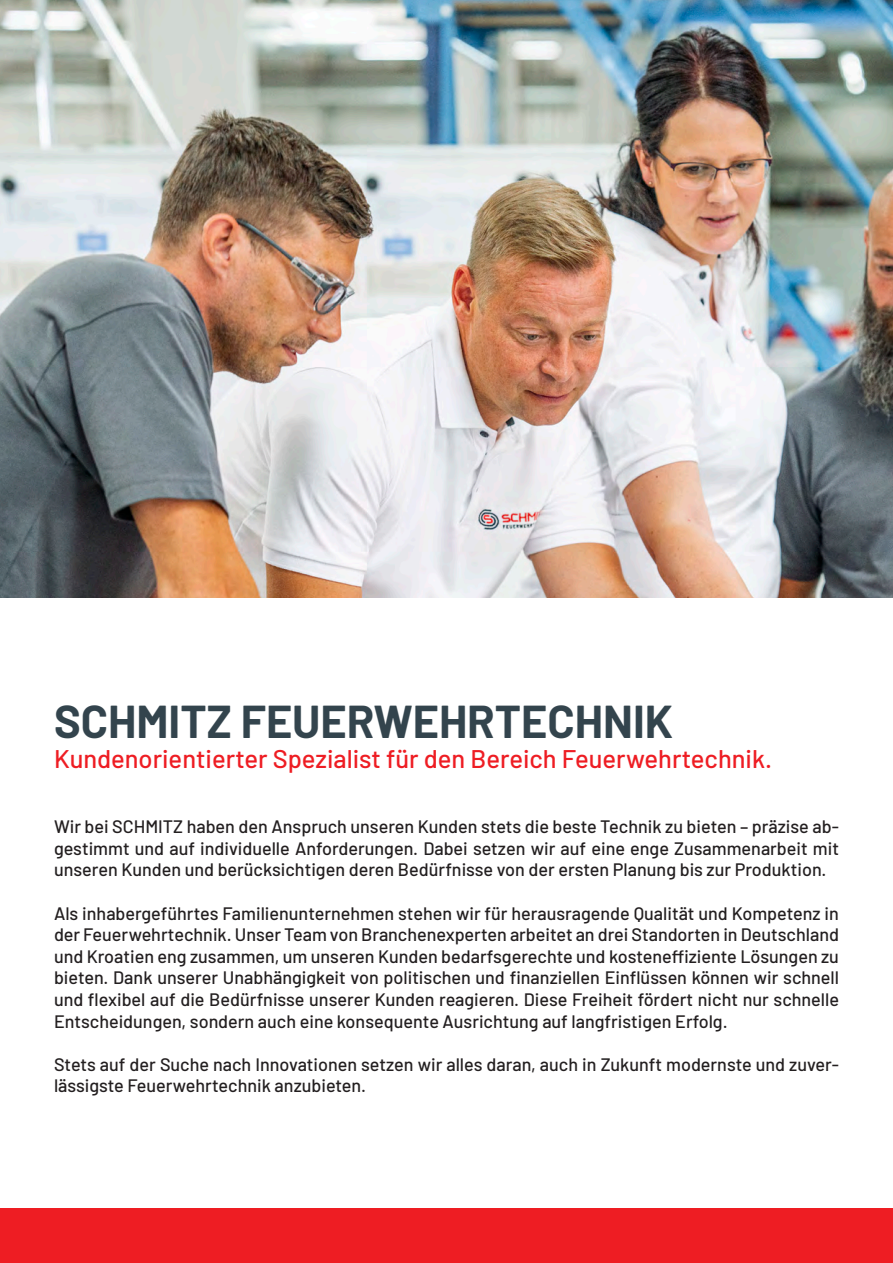
<style>
.page{position:relative;width:893px;height:1263px;background:#fff}
.page>*{position:absolute;margin:0;border:0;box-sizing:border-box;transform-origin:0 0}
.t1{font:700 45px "Barlow";color:#33444d}
.t2{font:500 25.5px "Barlow";color:#ee1d23}
.t3{font:500 18px/21.6px "Barlow";color:#231f20;text-align:justify}
</style>
<div class="page">
<div style="left:0;top:1209px;width:893px;height:54px;background:#ee1d23"></div>
<img style="left:0;top:0;width:893px;height:597px">
<h1 class="t1" style="left:54px;top:688px;width:620px">SCHMITZ FEUERWEHRTECHNIK</h1>
<h2 class="t2" style="left:54px;top:740px;width:720px">Kundenorientierter Spezialist für den Bereich Feuerwehrtechnik.</h2>
<p class="t3" style="left:54px;top:814px;width:786px">Wir bei SCHMITZ haben den Anspruch unseren Kunden stets die beste Technik zu bieten – präzise ab&shy;gestimmt und auf individuelle Anforderungen. Dabei setzen wir auf eine enge Zusammenarbeit mit unseren Kunden und berücksichtigen deren Bedürfnisse von der ersten Planung bis zur Produktion.</p>
<p class="t3" style="left:54px;top:901px;width:786px">Als inhabergeführtes Familienunternehmen stehen wir für herausragende Qualität und Kompetenz in der Feuerwehrtechnik. Unser Team von Branchenexperten arbeitet an drei Standorten in Deutschland und Kroatien eng zusammen, um unseren Kunden bedarfsgerechte und kosteneffiziente Lösungen zu bieten. Dank unserer Unabhängigkeit von politischen und finanziellen Einflüssen können wir schnell und flexibel auf die Bedürfnisse unserer Kunden reagieren. Diese Freiheit fördert nicht nur schnelle Entscheidungen, sondern auch eine konsequente Ausrichtung auf langfristigen Erfolg.</p>
<p class="t3" style="left:54px;top:1052px;width:786px">Stets auf der Suche nach Innovationen setzen wir alles daran, auch in Zukunft modernste und zuver&shy;lässigste Feuerwehrtechnik anzubieten.</p>
</div>
